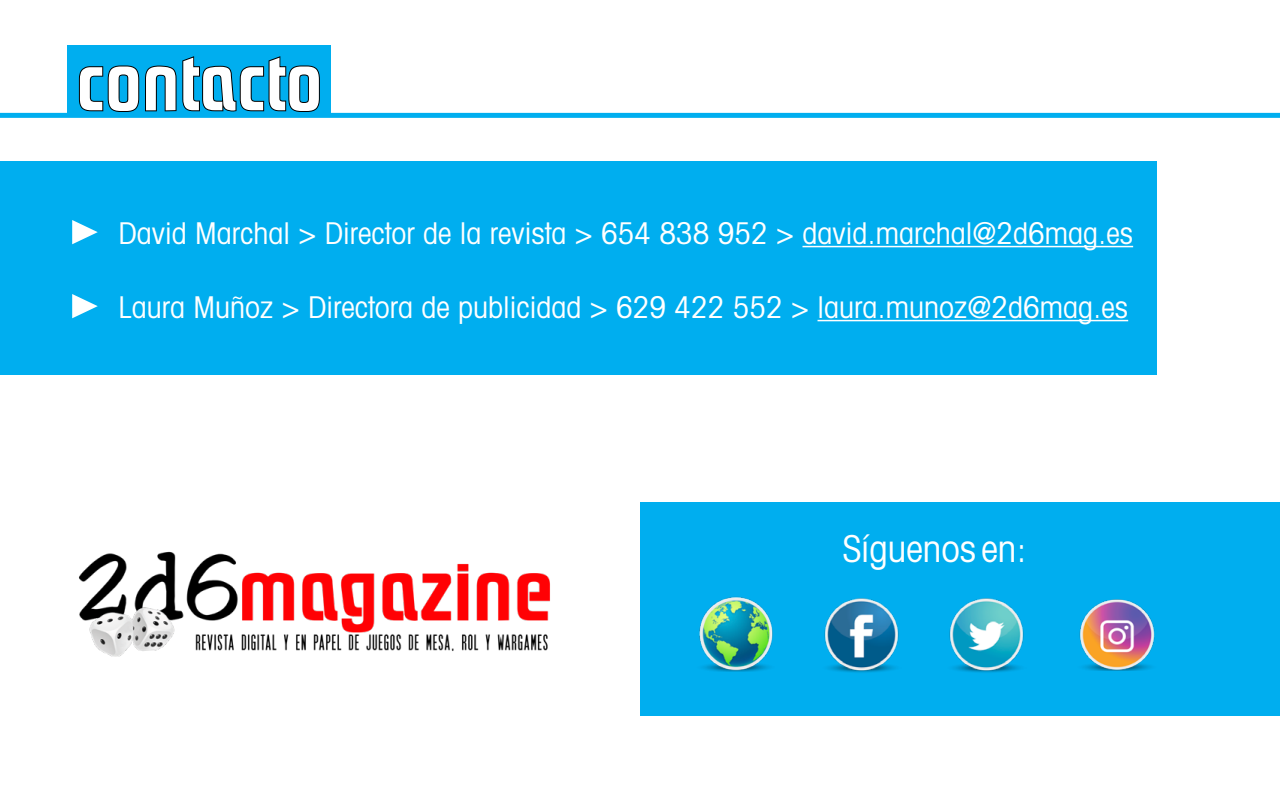
<style>
.page{position:relative;width:1280px;height:800px;background:#fff}
.page>*{position:absolute;margin:0;border:0;box-sizing:border-box;transform-origin:0 0}
.t1{font:500 72px "Phrastic";color:#fff}
.t2{font:condensed 37px "Avant Garde";color:#fff}
.t3{font:condensed 30px "Avant Garde";color:#fff}
</style>
<div class="page">
<div style="left:640px;top:502px;width:640px;height:214px;background:#00aeef"></div>
<div style="left:0;top:113px;width:1280px;height:5px;background:#00aeef"></div>
<div style="left:68px;top:45px;width:263px;height:71px;background:#00aeef"></div>
<svg style="left:78px;top:56px;width:242px;height:56px"></svg>
<div style="left:0;top:161px;width:1156px;height:214px;background:#00aeef"></div>
<hr style="left:818px;top:320px;width:310px;height:1px;background:#fff">
<svg style="left:72px;top:294px;width:26px;height:24px"></svg>
<hr style="left:802px;top:246px;width:331px;height:1px;background:#fff">
<svg style="left:72px;top:220px;width:26px;height:24px"></svg>
<img style="left:699px;top:597px;width:74px;height:75px">
<img style="left:824px;top:598px;width:75px;height:75px">
<img style="left:949px;top:598px;width:75px;height:75px">
<img style="left:1079px;top:599px;width:76px;height:71px">
<img style="left:79px;top:551px;width:471px;height:106px">
<h1 class="t1" style="left:76px;top:46px;width:248px">contacto</h1>
<p class="t3" style="left:118px;top:214px;width:1016px">David Marchal &gt; Director de la revista &gt; 654 838 952 &gt; david.marchal@2d6mag.es</p>
<p class="t3" style="left:118px;top:288px;width:1011px">Laura Muñoz &gt; Directora de publicidad &gt; 629 422 552 &gt; laura.munoz@2d6mag.es</p>
<p class="t2" style="left:843px;top:526px;width:186px">Síguenos en:</p>
</div>
